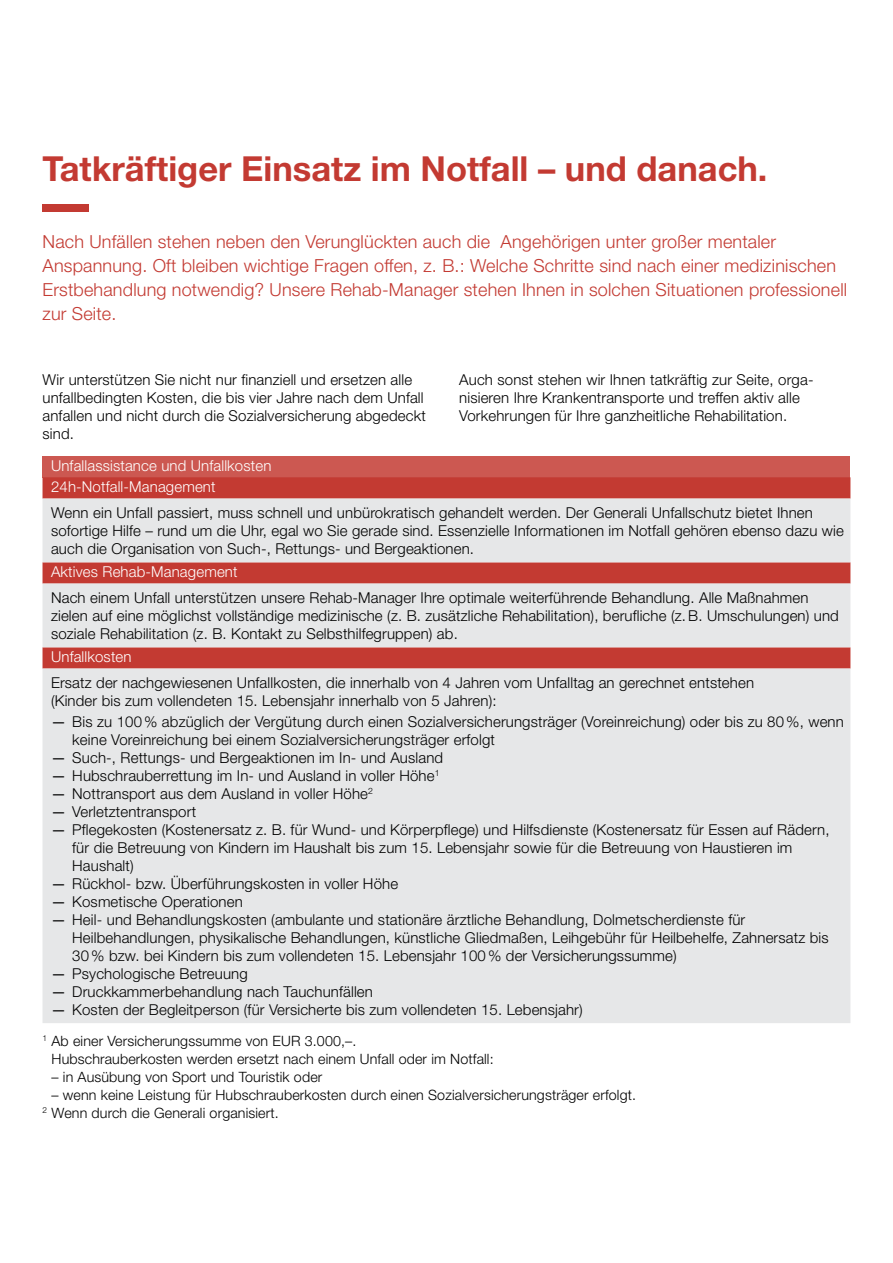
<style>
.page{position:relative;width:893px;height:1263px;background:#fff}
.page>*{position:absolute;margin:0;border:0;box-sizing:border-box;transform-origin:0 0}
.t1{font:700 34.5px "Helvetica Neue LT Std";color:#c33a32}
.t2{font:300 18px/24px "Helvetica Neue LT Std";letter-spacing:.01em;color:#c33a32}
.t3{font:300 15px/18px "Helvetica Neue LT Std";letter-spacing:.01em;color:#000}
.t4{font:300 15px/21.3px "Helvetica Neue LT Std";letter-spacing:.01em;color:#fff}
.t5{font:300 14.25px/18px "Helvetica Neue LT Std";letter-spacing:.01em;color:#000}
.s1{font-family:"Helvetica Neue LT"}
.s2{font-weight:400}
</style>
<div class="page">
<div style="left:43px;top:456px;width:807px;height:21px;background:#cc5851"></div>
<svg style="left:43px;top:477px;width:807px;height:22px;background:#c43f38"></svg>
<svg style="left:43px;top:499px;width:807px;height:524px;background:#e3d9d9"></svg>
<div style="left:43px;top:204px;width:46px;height:8px;background:#c33a32"></div>
<h1 class="t1" style="left:43px;top:147px;width:726px"><span class="s1">Tatkräftiger</span> Einsatz im Notfall – und danach.</h1>
<p class="t2" style="left:43px;top:229px;width:806px">Nach Unfällen stehen neben den Verunglückten auch die Angehörigen unter großer mentaler Anspannung. Oft bleiben wichtige Fragen offen, z. B.: Welche Schritte sind nach einer medizinischen Erstbehandlung notwendig? Unsere Rehab-Manager stehen Ihnen in solchen Situationen professionell zur Seite.</p>
<p class="t3" style="left:43px;top:370px;width:385px">Wir unterstützen Sie nicht nur finanziell und ersetzen alle unfallbedingten Kosten, die bis vier Jahre nach dem Unfall anfallen und nicht durch die Sozialversicherung abgedeckt sind.</p>
<p class="t3" style="left:459px;top:370px;width:356px">Auch sonst stehen wir Ihnen tatkräftig zur Seite, orga&shy;nisieren Ihre Krankentransporte und treffen aktiv alle<br>Vorkehrungen für Ihre ganzheitliche Rehabilitation.</p>
<p class="t4" style="left:51px;top:455px;width:222px">Unfallassistance und Unfallkosten<br>24h-Notfall-Management</p>
<p class="t3" style="left:51px;top:503px;width:794px">Wenn ein Unfall passiert, muss schnell und unbürokratisch gehandelt werden. Der Generali Unfallschutz bietet Ihnen sofortige Hilfe – rund um die Uhr, egal wo Sie gerade sind. Essenzielle Informationen im Notfall gehören ebenso dazu wie auch die Organisation von Such-, Rettungs- und Bergeaktionen.</p>
<p class="t4" style="left:51px;top:561px;width:188px">Aktives Rehab-Management</p>
<p class="t3" style="left:51px;top:588px;width:789px">Nach einem Unfall unterstützen unsere Rehab-Manager Ihre optimale weiterführende Behandlung. Alle Maßnahmen zielen auf eine möglichst vollständige medizinische (z. B. zusätzliche Rehabilitation), berufliche (z.B. Umschulungen) und soziale Rehabilitation (z. B. Kontakt zu Selbsthilfegruppen) ab.</p>
<p class="t4" style="left:51px;top:646px;width:82px">Unfallkosten</p>
<p class="t3" style="left:51px;top:673px;width:705px">Ersatz der nachgewiesenen Unfallkosten, die innerhalb von 4 Jahren vom Unfalltag an gerechnet entstehen (Kinder bis zum vollendeten 15. Lebensjahr innerhalb von 5 Jahren):</p>
<p class="t3" style="left:72px;top:712px;width:773px;text-indent:-21px"><span class="s2">—</span> Bis zu 100% abzüglich der Vergütung durch einen Sozialversicherungsträger (Voreinreichung) oder bis zu 80%, wenn keine Voreinreichung bei einem Sozialversicherungsträger erfolgt</p>
<p class="t3" style="left:51px;top:748px;width:394px"><span class="s2">—</span> Such-, Rettungs- und Bergeaktionen im In- und Ausland</p>
<p class="t3" style="left:51px;top:766px;width:390px"><span class="s2">—</span> Hubschrauberrettung im In- und Ausland in voller Höhe<sup>1</sup></p>
<p class="t3" style="left:51px;top:784px;width:324px"><span class="s2">—</span> Nottransport aus dem Ausland in voller Höhe<sup>2</sup></p>
<p class="t3" style="left:51px;top:802px;width:147px"><span class="s2">—</span> Verletztentransport</p>
<p class="t3" style="left:72px;top:820px;width:759px;text-indent:-21px"><span class="s2">—</span> Pflegekosten (Kostenersatz z. B. für Wund- und Körperpflege) und Hilfsdienste (Kostenersatz für Essen auf Rädern, für die Betreuung von Kindern im Haushalt bis zum 15. Lebensjahr sowie für die Betreuung von Haustieren im<br>Haushalt)</p>
<p class="t3" style="left:51px;top:874px;width:349px"><span class="s2">—</span> Rückhol- bzw. Überführungskosten in voller Höhe</p>
<p class="t3" style="left:51px;top:892px;width:193px"><span class="s2">—</span> Kosmetische Operationen</p>
<p class="t3" style="left:72px;top:910px;width:758px;text-indent:-21px"><span class="s2">—</span> Heil- und Behandlungskosten (ambulante und stationäre ärztliche Behandlung, Dolmetscherdienste für<br>Heilbehandlungen, physikalische Behandlungen, künstliche Gliedmaßen, Leihgebühr für Heilbehelfe, Zahnersatz bis<br>30% bzw. bei Kindern bis zum vollendeten 15. Lebensjahr 100% der Versicherungssumme)</p>
<p class="t3" style="left:51px;top:964px;width:198px"><span class="s2">—</span> Psychologische Betreuung</p>
<p class="t3" style="left:51px;top:982px;width:323px"><span class="s2">—</span> Druckkammerbehandlung nach Tauchunfällen</p>
<p class="t3" style="left:51px;top:1000px;width:533px"><span class="s2">—</span> Kosten der Begleitperson (für Versicherte bis zum vollendeten 15. Lebensjahr)</p>
<p class="t5" style="left:52px;top:1032px;width:444px;text-indent:-9px"><sup>1</sup> Ab einer Versicherungssumme von EUR 3.000,–.<br>Hubschrauberkosten werden ersetzt nach einem Unfall oder im Notfall:</p>
<p class="t5" style="left:52px;top:1068px;width:272px">– in Ausübung von Sport und Touristik oder</p>
<p class="t5" style="left:43px;top:1086px;width:595px;text-indent:9px">– wenn keine Leistung für Hubschrauberkosten durch einen Sozialversicherungsträger erfolgt.<br><sup>2</sup> Wenn durch die Generali organisiert.</p>
</div>
